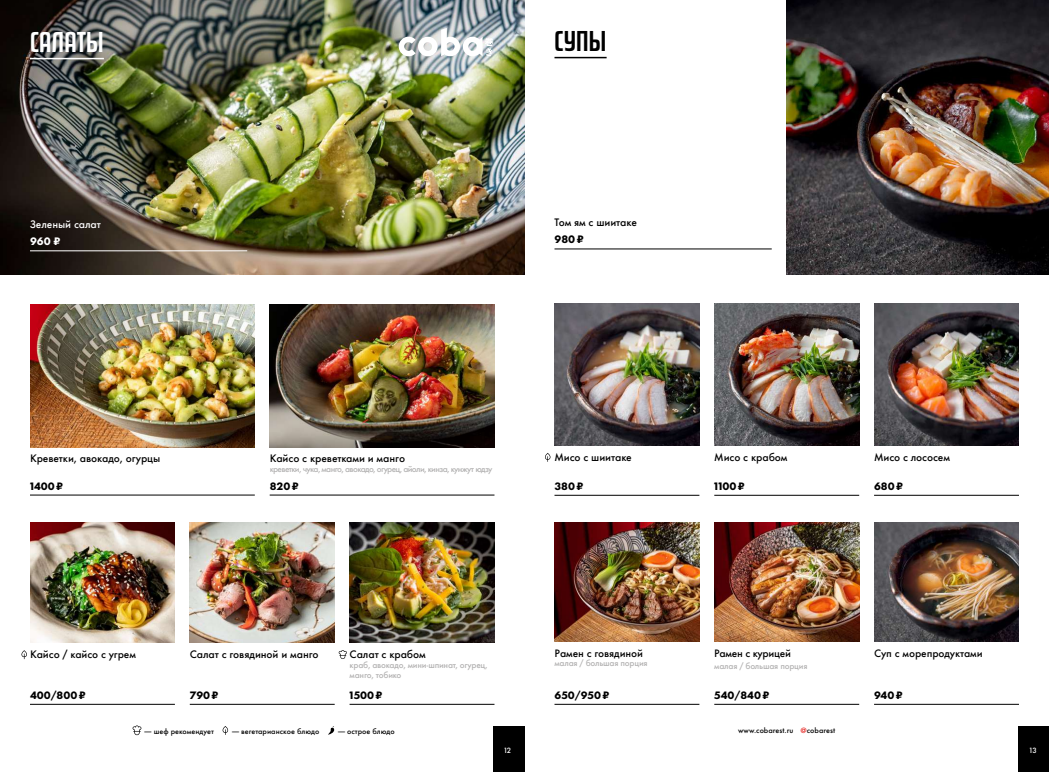
<style>
.page{position:relative;width:1049px;height:772px;background:#fff}
.page>*{position:absolute;margin:0;border:0;box-sizing:border-box;transform-origin:0 0}
.t1{font:30px "Futura Now Display Var";letter-spacing:.01em;color:#fff}
.t2{font:30px "Futura Now Display Var";color:#000}
.t3{font:10px/17px "Futura Now Var";letter-spacing:-.01em;color:#000}
.t4{font:10px/17px "Futura Now Var";letter-spacing:-.01em;color:#fff}
.t5{font:9.9px "Futura Now Var";letter-spacing:-.01em;color:#000}
.t6{font:9.9px "Futura Now Var";letter-spacing:-.03em;color:#000}
.t7{font:8px/9.6px "Futura Now Var";letter-spacing:-.03em;color:#b3b2b2}
.t8{font:8px "Futura Now Var";letter-spacing:-.08em;color:#b3b2b2}
.t9{font:7px "Futura Now Var";color:#000}
.t10{font:7px "Futura Now Var";color:#fff}
.s1{font-size:9.9px}
.s2{font-size:10px}
.s3{color:#e41a16}
</style>
<div class="page">
<hr style="left:554px;top:248px;width:218px;height:1px;background:#000">
<hr style="left:554px;top:57px;width:53px;height:1px;background:#000">
<img style="left:0;top:0;width:524px;height:274px">
<img style="left:30px;top:304px;width:225px;height:142px">
<img style="left:270px;top:304px;width:224px;height:142px">
<hr style="left:30px;top:494px;width:225px;height:1px;background:#000">
<hr style="left:270px;top:494px;width:224px;height:1px;background:#000">
<hr style="left:30px;top:250px;width:217px;height:1px;background:#fff">
<hr style="left:30px;top:58px;width:74px;height:1px;background:#fff">
<img style="left:787px;top:0;width:262px;height:274px">
<svg style="left:399px;top:28px;width:94px;height:28px"></svg>
<img style="left:30px;top:522px;width:145px;height:120px">
<img style="left:190px;top:522px;width:145px;height:120px">
<img style="left:350px;top:522px;width:144px;height:120px">
<svg style="left:21px;top:650px;width:6px;height:8px"></svg>
<hr style="left:30px;top:703px;width:145px;height:1px;background:#000">
<hr style="left:190px;top:703px;width:145px;height:1px;background:#000">
<svg style="left:339px;top:650px;width:8px;height:8px"></svg>
<hr style="left:350px;top:703px;width:144px;height:1px;background:#000">
<img style="left:554px;top:304px;width:145px;height:141px">
<img style="left:714px;top:304px;width:145px;height:141px">
<img style="left:874px;top:304px;width:145px;height:141px">
<svg style="left:545px;top:453px;width:5px;height:8px"></svg>
<hr style="left:554px;top:494px;width:145px;height:1px;background:#000">
<hr style="left:714px;top:494px;width:145px;height:1px;background:#000">
<hr style="left:874px;top:494px;width:145px;height:1px;background:#000">
<img style="left:554px;top:522px;width:145px;height:119px">
<img style="left:714px;top:522px;width:145px;height:119px">
<img style="left:874px;top:522px;width:145px;height:119px">
<hr style="left:554px;top:703px;width:145px;height:1px;background:#000">
<hr style="left:714px;top:703px;width:145px;height:1px;background:#000">
<hr style="left:874px;top:703px;width:145px;height:1px;background:#000">
<div style="left:493px;top:726px;width:31px;height:45px;background:#000"></div>
<div style="left:1019px;top:726px;width:30px;height:45px;background:#000"></div>
<svg style="left:328px;top:726px;width:6px;height:8px"></svg>
<svg style="left:133px;top:725px;width:8px;height:9px"></svg>
<svg style="left:222px;top:726px;width:6px;height:8px"></svg>
<h1 class="t1" style="left:30px;top:23px;width:75px">САЛАТЫ</h1>
<p class="t4" style="left:30px;top:215px;width:73px">Зеленый салат<br>960 ₽</p>
<h1 class="t2" style="left:555px;top:22px;width:53px">СУПЫ</h1>
<p class="t3" style="left:554px;top:213px;width:84px">Том ям с шиитаке<br>980 ₽</p>
<p class="t3" style="left:30px;top:448px;width:132px">Креветки, авокадо, огурцы</p>
<p class="t3" style="left:270px;top:448px;width:137px">Кайсо с креветками и манго</p>
<p class="t8" style="left:270px;top:461px;width:224px">креветки, чука, манго, авокадо, огурец, айоли, кинза, кунжут юдзу</p>
<p class="t5" style="left:30px;top:477px;width:35px">1400 ₽</p>
<p class="t5" style="left:270px;top:477px;width:30px">820 ₽</p>
<p class="t3" style="left:554px;top:447px;width:79px">Мисо с шиитаке</p>
<p class="t3" style="left:714px;top:447px;width:75px">Мисо с крабом</p>
<p class="t3" style="left:874px;top:447px;width:77px">Мисо с лососем</p>
<p class="t5" style="left:554px;top:477px;width:30px">380 ₽</p>
<p class="t3" style="left:714px;top:476px;width:32px">1100 <span class="s1">₽</span></p>
<p class="t5" style="left:874px;top:477px;width:30px">680 ₽</p>
<p class="t5" style="left:30px;top:646px;width:107px"><span class="s2">Кайсо</span> / кайсо с угрем</p>
<p class="t3" style="left:190px;top:644px;width:130px">Салат с говядиной и манго</p>
<p class="t3" style="left:350px;top:644px;width:78px">Салат с крабом</p>
<p class="t7" style="left:350px;top:659px;width:140px">краб, авокадо, мини-шпинат, огурец, манго, тобико</p>
<p class="t5" style="left:30px;top:686px;width:57px">400/800 ₽</p>
<p class="t5" style="left:190px;top:686px;width:30px">790 ₽</p>
<p class="t5" style="left:350px;top:686px;width:34px">1500 ₽</p>
<p class="t9" style="left:145px;top:725px;width:71px">— шеф рекомендует</p>
<p class="t9" style="left:232px;top:725px;width:89px">— вегетарианское блюдо</p>
<p class="t9" style="left:338px;top:725px;width:58px">— острое блюдо</p>
<p class="t5" style="left:554px;top:644px;width:90px">Рамен с говядиной</p>
<p class="t7" style="left:554px;top:657px;width:95px">малая / большая порция</p>
<p class="t6" style="left:714px;top:644px;width:78px">Рамен с курицей</p>
<p class="t7" style="left:714px;top:659px;width:95px">малая / большая порция</p>
<p class="t5" style="left:874px;top:644px;width:110px">Суп с морепродуктами</p>
<p class="t5" style="left:554px;top:686px;width:56px">650/950 ₽</p>
<p class="t5" style="left:714px;top:686px;width:56px">540/840 ₽</p>
<p class="t5" style="left:874px;top:686px;width:30px">940 ₽</p>
<p class="t9" style="left:738px;top:723px;width:98px">www.cobarest.ru <span class="s3">@</span>cobarest</p>
<p class="t10" style="left:504px;top:743px;width:8px">12</p>
<p class="t10" style="left:1030px;top:743px;width:8px">13</p>
</div>
